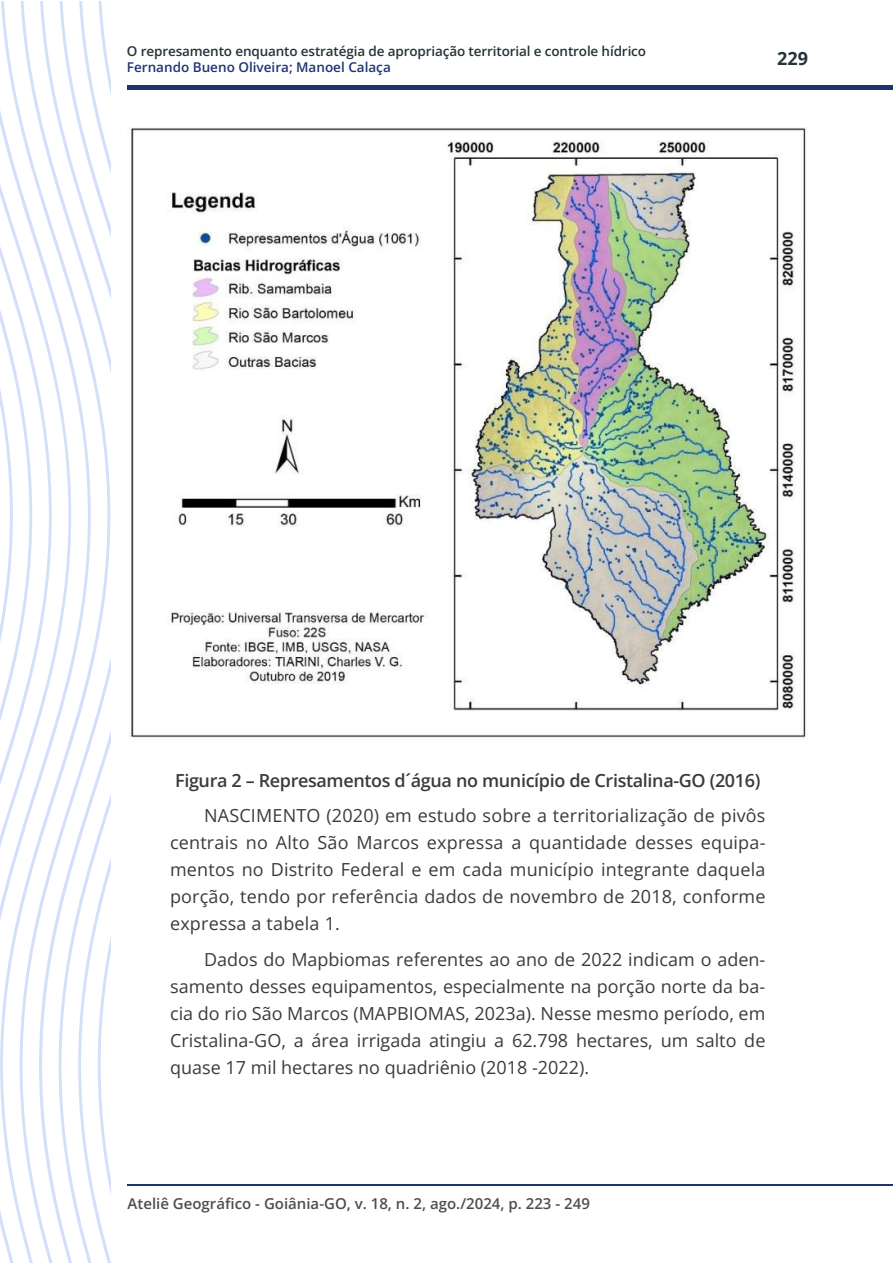
<style>
.page{position:relative;width:893px;height:1263px;background:#fff}
.page>*{position:absolute;margin:0;border:0;box-sizing:border-box;transform-origin:0 0}
.t1{font:18px/27px "Open Sans";letter-spacing:.005em;color:#3c3b3b;text-align:justify}
.t2{font:600 18px "Open Sans";letter-spacing:-.02em;color:#3c3b3b}
.t3{font:700 18px "Open Sans";color:#263338}
.t4{font:600 15px "Open Sans";color:#4c4f4a}
.t5{font:600 13.5px "Open Sans";letter-spacing:-.01em;color:#263338}
.t6{font:600 13.5px "Open Sans";color:#1c3571}
</style>
<div class="page">
<hr style="left:128px;top:85px;width:765px;height:4px;background:#1c3571">
<hr style="left:128px;top:1184px;width:765px;height:1px;background:#1c3571">
<svg style="left:91px;top:2px;width:19px;height:1261px"></svg>
<svg style="left:71px;top:2px;width:20px;height:1261px"></svg>
<svg style="left:52px;top:2px;width:19px;height:1261px"></svg>
<svg style="left:32px;top:2px;width:20px;height:1261px"></svg>
<svg style="left:0;top:2px;width:32px;height:1261px"></svg>
<img style="left:131px;top:128px;width:675px;height:610px">
<p class="t5" style="left:127px;top:41px;width:521px">O represamento enquanto estratégia de apropriação territorial e controle hídrico</p>
<p class="t6" style="left:127px;top:58px;width:265px">Fernando Bueno Oliveira; Manoel Calaça</p>
<p class="t3" style="left:777px;top:46px;width:32px">229</p>
<p class="t2" style="left:175px;top:768px;width:587px">Figura 2 – Represamentos d´água no município de Cristalina-GO (2016)</p>
<p class="t1" style="left:170px;top:802px;width:597px;text-indent:34px">NASCIMENTO (2020) em estudo sobre a territorialização de pivôs centrais no Alto São Marcos expressa a quantidade desses equipa&shy;mentos no Distrito Federal e em cada município integrante daquela porção, tendo por referência dados de novembro de 2018, conforme expressa a tabela 1.</p>
<p class="t1" style="left:170px;top:945px;width:597px;text-indent:34px">Dados do Mapbiomas referentes ao ano de 2022 indicam o aden&shy;samento desses equipamentos, especialmente na porção norte da ba&shy;cia do rio São Marcos (MAPBIOMAS, 2023a). Nesse mesmo período, em Cristalina-GO, a área irrigada atingiu a 62.798 hectares, um salto de quase 17 mil hectares no quadriênio (2018 -2022).</p>
<p class="t4" style="left:128px;top:1193px;width:464px">Ateliê Geográfico - Goiânia-GO, v. 18, n. 2, ago./2024, p. 223 - 249</p>
</div>
